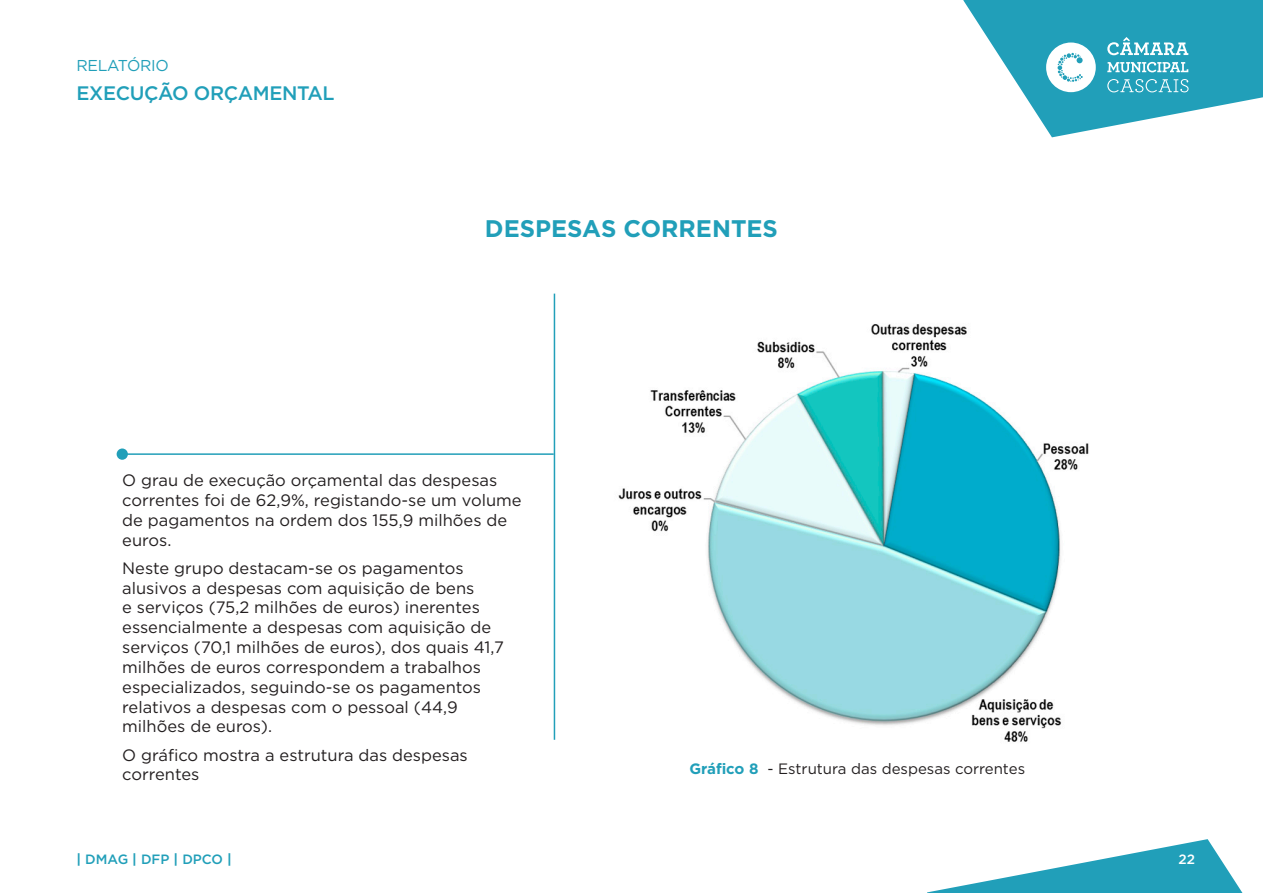
<style>
.page{position:relative;width:1263px;height:893px;background:#fff}
.page>*{position:absolute;margin:0;border:0;box-sizing:border-box;transform-origin:0 0}
.titulo{font:700 24px "Gotham";color:#219fb9}
.t1{font:500 19.5px "Gotham";letter-spacing:-.02em;color:#219fb9}
.texto{font:16.5px/19.8px "Gotham";color:#231f20}
.t2{font:15.75px "Gotham";letter-spacing:-.02em;color:#219fb9}
.texto-2{font:15px "Gotham";color:#231f20}
.t3{font:500 13.5px "Gotham";color:#219fb9}
.t4{font:500 13.5px "Gotham";color:#fff}
.s1{font-weight:700;color:#219fb9}
.s2{font-weight:700}
</style>
<div class="page">
<hr style="left:122px;top:453px;width:432px;height:2px;background:#219fb9">
<div style="left:117px;top:448px;width:11px;height:12px;background:#219fb9;border-radius:50%"></div>
<hr style="left:554px;top:294px;width:1px;height:446px;background:#219fb9">
<svg style="left:927px;top:839px;width:315px;height:54px"></svg>
<svg style="left:963px;top:0;width:300px;height:137px"></svg>
<img style="left:618px;top:324px;width:471px;height:418px">
<p class="t2" style="left:77px;top:55px;width:94px">RELATÓRIO</p>
<p class="t1" style="left:77px;top:80px;width:260px">EXECUÇÃO ORÇAMENTAL</p>
<p class="titulo" style="left:485px;top:212px;width:294px">DESPESAS CORRENTES</p>
<p class="texto" style="left:122px;top:470px;width:401px">O grau de execução orçamental das despesas correntes foi de 62,9%, registando-se um volume de pagamentos na ordem dos 155,9 milhões de euros.</p>
<p class="texto" style="left:122px;top:558px;width:383px">Neste grupo destacam-se os pagamentos alusivos a despesas com aquisição de bens<br>e serviços (75,2 milhões de euros) inerentes essencialmente a despesas com aquisição de serviços (70,1 milhões de euros), dos quais 41,7 milhões de euros correspondem a trabalhos especializados, seguindo-se os pagamentos relativos a despesas com o pessoal (44,9 milhões de euros).</p>
<p class="texto" style="left:122px;top:744px;width:347px">O gráfico mostra a estrutura das despesas correntes</p>
<p class="texto-2" style="left:689px;top:759px;width:337px"><span class="s1">Gráfico 8</span> - Estrutura das despesas correntes</p>
<p class="t3" style="left:77px;top:850px;width:157px"><span class="s2">|</span> DMAG <span class="s2">|</span> DFP <span class="s2">|</span> DPCO <span class="s2">|</span></p>
<p class="t4" style="left:1178px;top:850px;width:18px">22</p>
</div>
